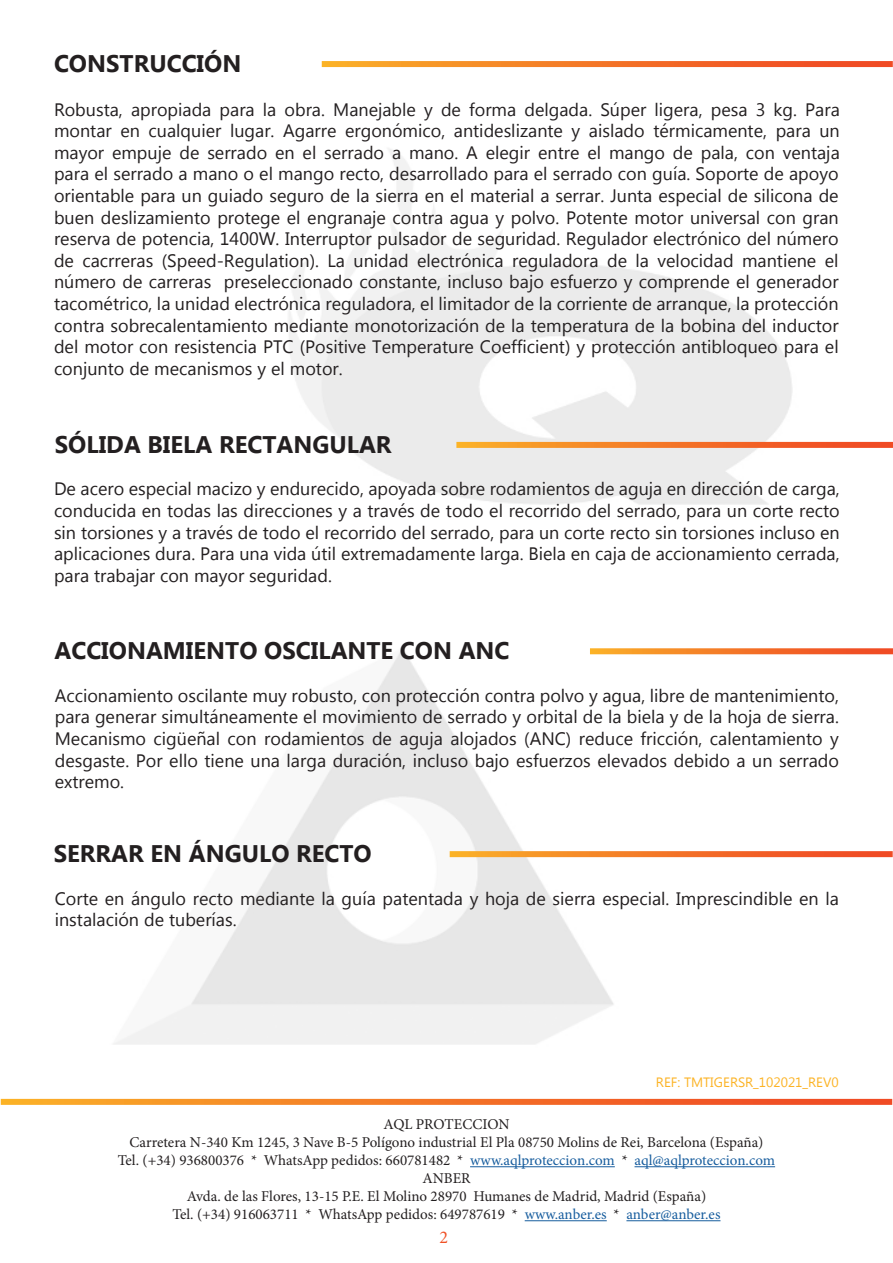
<style>
.page{position:relative;width:893px;height:1263px;background:#fff}
.page>*{position:absolute;margin:0;border:0;box-sizing:border-box;transform-origin:0 0}
.t1{font:700 24px "Microsoft New Tai Lue";color:#231f20}
.t2{font:18px/21.6px "Microsoft New Tai Lue";color:#231f20;text-align:justify}
.t3{font:18px "Minion Pro";color:#f05126}
.t4{font:15px/18px "Minion Pro";color:#231f20;text-align:center}
.t5{font:13.5px "Microsoft New Tai Lue";color:#fcb325}
.s1{color:#175d9e}
</style>
<div class="page">
<svg style="left:1px;top:1099px;width:891px;height:6px;background:#f4792a"></svg>
<hr style="left:470px;top:1166px;width:145px;height:1px;background:#175d9e">
<hr style="left:634px;top:1166px;width:141px;height:1px;background:#175d9e">
<hr style="left:525px;top:1220px;width:82px;height:1px;background:#175d9e">
<hr style="left:626px;top:1220px;width:94px;height:1px;background:#175d9e">
<svg style="left:322px;top:61px;width:571px;height:6px;background:#f47728"></svg>
<svg style="left:456px;top:442px;width:437px;height:6px;background:#f37829"></svg>
<svg style="left:590px;top:648px;width:303px;height:6px;background:#f47d30"></svg>
<svg style="left:450px;top:851px;width:443px;height:6px;background:#f4792b"></svg>
<h1 class="t1" style="left:54px;top:50px;width:189px">CONSTRUCCIÓN</h1>
<p class="t2" style="left:54px;top:100px;width:787px">Robusta, apropiada para la obra. Manejable y de forma delgada. Súper ligera, pesa 3 kg. Para montar en cualquier lugar. Agarre ergonómico, antideslizante y aislado térmicamente, para un mayor empuje de serrado en el serrado a mano. A elegir entre el mango de pala, con ventaja para el serrado a mano o el mango recto, desarrollado para el serrado con guía. Soporte de apoyo orientable para un guiado seguro de la sierra en el material a serrar. Junta especial de silicona de buen deslizamiento protege el engranaje contra agua y polvo. Potente motor universal con gran reserva de potencia, 1400W. Interruptor pulsador de seguridad. Regulador electrónico del número de cacrreras (Speed-Regulation). La unidad electrónica reguladora de la velocidad mantiene el número de carreras preseleccionado constante, incluso bajo esfuerzo y comprende el generador tacométrico, la unidad electrónica reguladora, el limitador de la corriente de arranque, la protección contra sobrecalentamiento mediante monotorización de la temperatura de la bobina del inductor del motor con resistencia PTC (Positive Temperature Coefficient) y protección antibloqueo para el conjunto de mecanismos y el motor.</p>
<h1 class="t1" style="left:55px;top:431px;width:338px">SÓLIDA BIELA RECTANGULAR</h1>
<p class="t2" style="left:54px;top:480px;width:787px">De acero especial macizo y endurecido, apoyada sobre rodamientos de aguja en dirección de carga, conducida en todas las direcciones y a través de todo el recorrido del serrado, para un corte recto sin torsiones y a través de todo el recorrido del serrado, para un corte recto sin torsiones incluso en aplicaciones dura. Para una vida útil extremadamente larga. Biela en caja de accionamiento cerrada, para trabajar con mayor seguridad.</p>
<h1 class="t1" style="left:54px;top:637px;width:456px">ACCIONAMIENTO OSCILANTE CON ANC</h1>
<p class="t2" style="left:55px;top:686px;width:786px">Accionamiento oscilante muy robusto, con protección contra polvo y agua, libre de mantenimiento, para generar simultáneamente el movimiento de serrado y orbital de la biela y de la hoja de sierra.<br>Mecanismo cigüeñal con rodamientos de aguja alojados (ANC) reduce fricción, calentamiento y desgaste. Por ello tiene una larga duración, incluso bajo esfuerzos elevados debido a un serrado extremo.</p>
<h1 class="t1" style="left:54px;top:840px;width:320px">SERRAR EN ÁNGULO RECTO</h1>
<p class="t2" style="left:55px;top:889px;width:786px">Corte en ángulo recto mediante la guía patentada y hoja de sierra especial. Imprescindible en la instalación de tuberías.</p>
<p class="t5" style="left:656px;top:1074px;width:184px">REF: TMTIGERSR_102021_REV0</p>
<p class="t4" style="left:118px;top:1115px;width:659px">AQL PROTECCION<br>Carretera N-340 Km 1245, 3 Nave B-5 Polígono industrial El Pla 08750 Molins de Rei, Barcelona (España)<br>Tel. (+34) 936800376 * WhatsApp pedidos: 660781482 * <span class="s1">www.aqlproteccion.com</span> * <span class="s1">aql@aqlproteccion.com </span>ANBER<br>Avda. de las Flores, 13-15 P.E. El Molino 28970 Humanes de Madrid, Madrid (España)<br>Tel. (+34) 916063711 * WhatsApp pedidos: 649787619 * <span class="s1">www.anber.es</span> * <span class="s1">anber@anber.es</span></p>
<p class="t3" style="left:439px;top:1225px;width:10px">2</p>
</div>
